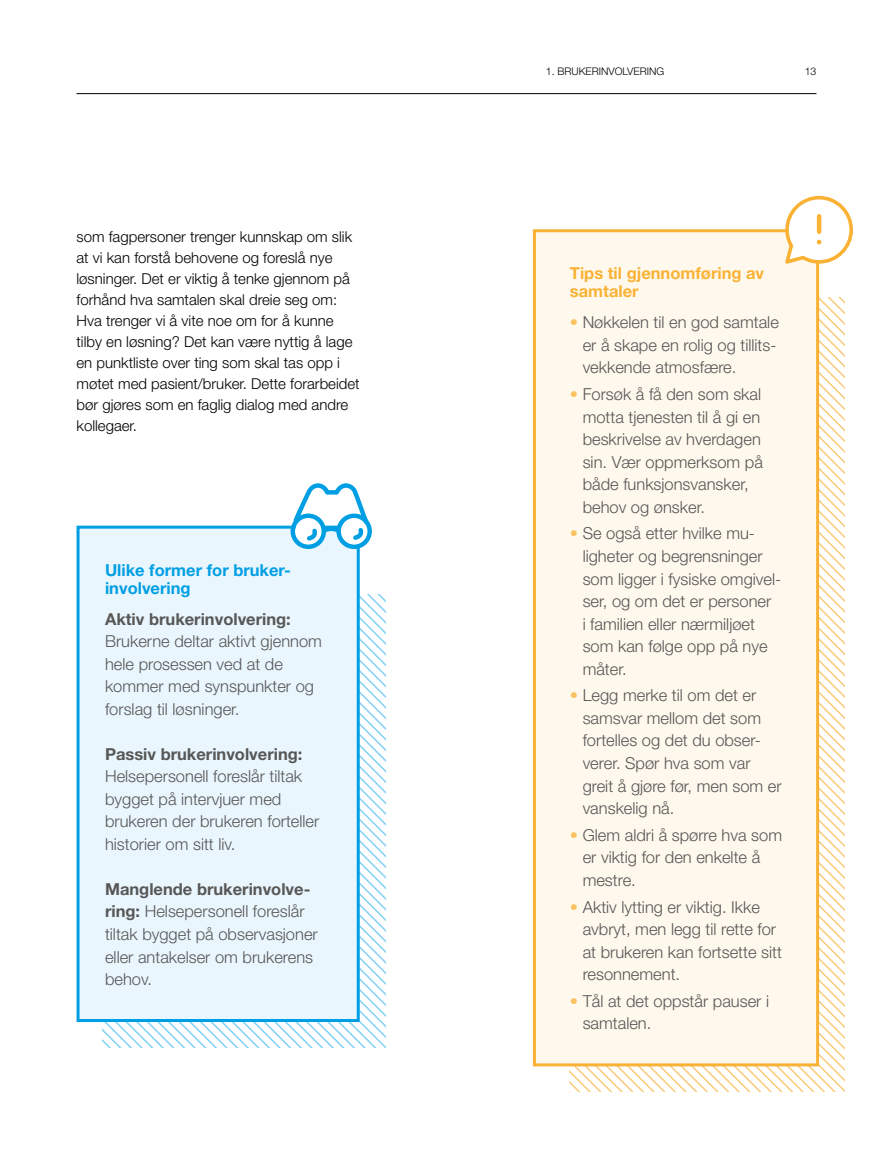
<style>
.page{position:relative;width:893px;height:1149px;background:#fff}
.page>*{position:absolute;margin:0;border:0;box-sizing:border-box;transform-origin:0 0}
.t1{font:300 16.5px/22.5px "Helvetica Neue";color:#575756}
.t2{font:700 16.5px "Helvetica Neue";color:#575756}
.t3{font:700 16.5px/18px "Helvetica Neue";color:#009fe3}
.t4{font:700 16.5px/18px "Helvetica Neue";color:#f9b234}
.t5{font:300 15px/21px "Helvetica Neue";color:#000}
.t6{font:300 10.5px "Helvetica Neue";color:#000}
.s1{font-weight:700}
.s2{color:#fbc263}
</style>
<div class="page">
<hr style="left:77px;top:93px;width:739px;height:1px;background:#000">
<svg style="left:103px;top:594px;width:282px;height:453px"></svg>
<div style="left:78px;top:527px;width:280px;height:493px;background:#eaf6fe"></div>
<div style="left:77px;top:525px;width:283px;height:496px;border:3px solid #009fe3"></div>
<svg style="left:291px;top:483px;width:81px;height:66px"></svg>
<svg style="left:570px;top:298px;width:275px;height:793px"></svg>
<div style="left:534px;top:231px;width:284px;height:833px;background:#fff8ed"></div>
<div style="left:533px;top:229px;width:286px;height:837px;border:3px solid #f9b234"></div>
<svg style="left:784px;top:195px;width:69px;height:78px"></svg>
<hr style="left:817px;top:214px;width:4px;height:20px;background:#f9b234;border-radius:2px">
<p class="t5" style="left:77px;top:226px;width:285px">som fagpersoner trenger kunnskap om slik at vi kan forstå behovene og foreslå nye løsninger. Det er viktig å tenke gjennom på forhånd hva samtalen skal dreie seg om:<br>Hva trenger vi å vite noe om for å kunne tilby en løsning? Det kan være nyttig å lage en punktliste over ting som skal tas opp i møtet med pasient/bruker. Dette forarbeidet bør gjøres som en faglig dialog med andre kollegaer.</p>
<p class="t3" style="left:105px;top:560px;width:187px">Ulike former for bruker&shy;involvering</p>
<p class="t2" style="left:105px;top:608px;width:187px">Aktiv brukerinvolvering:</p>
<p class="t1" style="left:105px;top:629px;width:218px">Brukerne deltar aktivt gjennom hele prosessen ved at de kommer med synspunkter og forslag til løsninger.</p>
<p class="t2" style="left:105px;top:743px;width:199px">Passiv brukerinvolvering:</p>
<p class="t1" style="left:105px;top:764px;width:216px">Helsepersonell foreslår tiltak bygget på intervjuer med brukeren der brukeren forteller historier om sitt liv.</p>
<p class="t1" style="left:105px;top:877px;width:214px"><span class="s1">Manglende brukerinvolve&shy;ring:</span> Helsepersonell foreslår tiltak bygget på observasjoner eller antakelser om brukerens behov.</p>
<p class="t6" style="left:546px;top:65px;width:120px">1. BRUKERINVOLVERING</p>
<p class="t6" style="left:805px;top:65px;width:13px">13</p>
<p class="t4" style="left:570px;top:264px;width:196px">Tips til gjennomføring av samtaler</p>
<p class="t1" style="left:583px;top:311px;width:198px;text-indent:-13px"><span class="s2">•</span> Nøkkelen til en god samtale er å skape en rolig og tillits&shy;vekkende atmosfære.</p>
<p class="t1" style="left:583px;top:382px;width:182px;text-indent:-13px"><span class="s2">•</span> Forsøk å få den som skal motta tjenesten til å gi en beskrivelse av hverdagen sin. Vær oppmerksom på både funksjonsvansker, behov og ønsker.</p>
<p class="t1" style="left:583px;top:522px;width:200px;text-indent:-13px"><span class="s2">•</span> Se også etter hvilke mu&shy;ligheter og begrensninger som ligger i fysiske omgivel&shy;ser, og om det er personer<br>i familien eller nærmiljøet som kan følge opp på nye måter.</p>
<p class="t1" style="left:583px;top:683px;width:201px;text-indent:-13px"><span class="s2">•</span> Legg merke til om det er samsvar mellom det som fortelles og det du obser&shy;verer. Spør hva som var greit å gjøre før, men som er vanskelig nå.</p>
<p class="t1" style="left:583px;top:823px;width:201px;text-indent:-13px"><span class="s2">•</span> Glem aldri å spørre hva som er viktig for den enkelte å mestre.</p>
<p class="t1" style="left:583px;top:894px;width:201px;text-indent:-13px"><span class="s2">•</span> Aktiv lytting er viktig. Ikke avbryt, men legg til rette for at brukeren kan fortsette sitt resonnement.</p>
<p class="t1" style="left:583px;top:989px;width:188px;text-indent:-13px"><span class="s2">•</span> Tål at det oppstår pauser i samtalen.</p>
</div>
